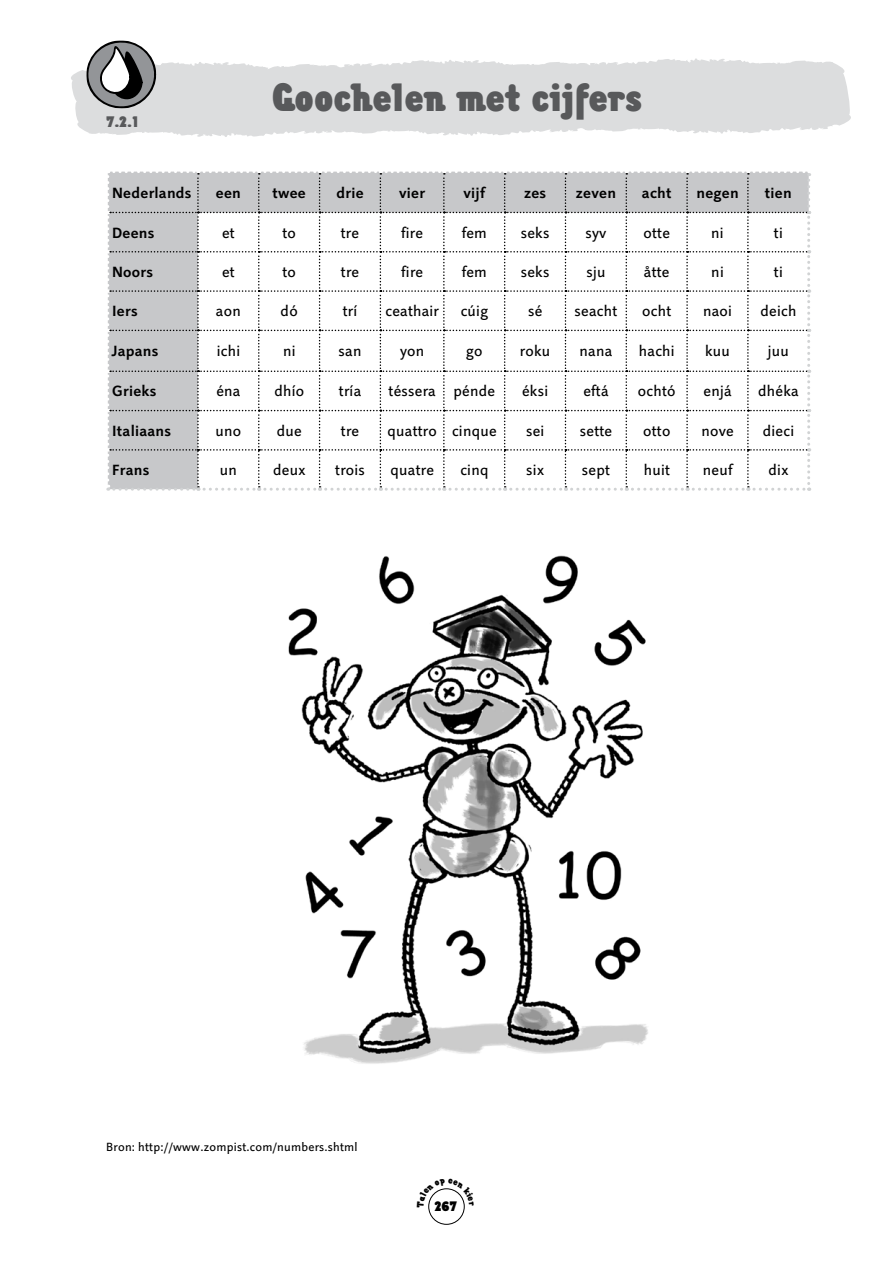
<style>
.page{position:relative;width:893px;height:1263px;background:#fff}
.page>*{position:absolute;margin:0;border:0;box-sizing:border-box;transform-origin:0 0}
.t1{font:900 condensed 37.5px "Chwast Buffalo";color:#58595b}
.t2{font:15px "Projekt LT";letter-spacing:.02em;color:#000}
.t3{font:700 15px "Projekt LT";letter-spacing:.02em;color:#000}
.t4{font:900 condensed 15px "Chwast Buffalo";color:#58595b}
.t5{font:900 condensed 13.5px "Chwast Buffalo";color:#000}
.t6{font:12px "Projekt LT";letter-spacing:.02em;color:#000}
</style>
<div class="page">
<div style="left:428px;top:1188px;width:37px;height:37px;border:1px solid #000;border-radius:50%"></div>
<svg style="left:71px;top:58px;width:779px;height:79px;background:#e0e1e2"></svg>
<svg style="left:86px;top:40px;width:70px;height:68px"></svg>
<svg style="left:106px;top:171px;width:704px;height:320px"></svg>
<img style="left:288px;top:555px;width:360px;height:509px">
<svg style="left:428px;top:1188px;width:37px;height:20px"></svg>
<p class="t4" style="left:106px;top:112px;width:34px">7.2.1</p>
<h1 class="t1" style="left:272px;top:75px;width:372px">Goochelen met cijfers</h1>
<p class="t3" style="left:112px;top:184px;width:81px">Nederlands</p>
<p class="t3" style="left:216px;top:184px;width:26px">een</p>
<p class="t3" style="left:273px;top:184px;width:35px">twee</p>
<p class="t3" style="left:336px;top:184px;width:29px">drie</p>
<p class="t3" style="left:399px;top:184px;width:27px">vier</p>
<p class="t3" style="left:463px;top:184px;width:23px">vijf</p>
<p class="t3" style="left:524px;top:184px;width:24px">zes</p>
<p class="t3" style="left:576px;top:184px;width:42px">zeven</p>
<p class="t3" style="left:642px;top:184px;width:31px">acht</p>
<p class="t3" style="left:696px;top:184px;width:44px">negen</p>
<p class="t3" style="left:765px;top:184px;width:28px">tien</p>
<p class="t3" style="left:112px;top:224px;width:44px">Deens</p>
<p class="t2" style="left:222px;top:224px;width:14px">et</p>
<p class="t2" style="left:282px;top:224px;width:15px">to</p>
<p class="t2" style="left:341px;top:224px;width:20px">tre</p>
<p class="t2" style="left:401px;top:224px;width:23px">fire</p>
<p class="t2" style="left:462px;top:224px;width:27px">fem</p>
<p class="t2" style="left:521px;top:224px;width:30px">seks</p>
<p class="t2" style="left:585px;top:224px;width:23px">syv</p>
<p class="t2" style="left:643px;top:224px;width:28px">otte</p>
<p class="t2" style="left:711px;top:224px;width:14px">ni</p>
<p class="t2" style="left:774px;top:224px;width:10px">ti</p>
<p class="t3" style="left:112px;top:263px;width:43px">Noors</p>
<p class="t2" style="left:222px;top:263px;width:14px">et</p>
<p class="t2" style="left:282px;top:263px;width:15px">to</p>
<p class="t2" style="left:341px;top:263px;width:20px">tre</p>
<p class="t2" style="left:401px;top:263px;width:23px">fire</p>
<p class="t2" style="left:462px;top:263px;width:27px">fem</p>
<p class="t2" style="left:521px;top:263px;width:30px">seks</p>
<p class="t2" style="left:586px;top:263px;width:21px">sju</p>
<p class="t2" style="left:644px;top:263px;width:27px">åtte</p>
<p class="t2" style="left:711px;top:263px;width:14px">ni</p>
<p class="t2" style="left:774px;top:263px;width:10px">ti</p>
<p class="t3" style="left:112px;top:302px;width:27px">Iers</p>
<p class="t2" style="left:216px;top:303px;width:26px">aon</p>
<p class="t2" style="left:281px;top:303px;width:19px">dò</p>
<p class="t2" style="left:343px;top:303px;width:16px">trí</p>
<p class="t2" style="left:385px;top:303px;width:55px">ceathair</p>
<p class="t2" style="left:461px;top:303px;width:29px">cúig</p>
<p class="t2" style="left:528px;top:303px;width:16px">sé</p>
<p class="t2" style="left:575px;top:303px;width:44px">seacht</p>
<p class="t2" style="left:642px;top:303px;width:30px">ocht</p>
<p class="t2" style="left:703px;top:303px;width:30px">naoi</p>
<p class="t2" style="left:760px;top:303px;width:37px">deich</p>
<p class="t3" style="left:112px;top:342px;width:48px">Japans</p>
<p class="t2" style="left:217px;top:343px;width:25px">ichi</p>
<p class="t2" style="left:283px;top:343px;width:14px">ni</p>
<p class="t2" style="left:339px;top:343px;width:24px">san</p>
<p class="t2" style="left:400px;top:343px;width:26px">yon</p>
<p class="t2" style="left:466px;top:343px;width:18px">go</p>
<p class="t2" style="left:520px;top:343px;width:32px">roku</p>
<p class="t2" style="left:580px;top:343px;width:34px">nana</p>
<p class="t2" style="left:639px;top:343px;width:37px">hachi</p>
<p class="t2" style="left:705px;top:343px;width:26px">kuu</p>
<p class="t2" style="left:768px;top:343px;width:23px">juu</p>
<p class="t3" style="left:112px;top:382px;width:46px">Grieks</p>
<p class="t2" style="left:216px;top:383px;width:26px">éna</p>
<p class="t2" style="left:274px;top:383px;width:31px">dhío</p>
<p class="t2" style="left:339px;top:383px;width:24px">tría</p>
<p class="t2" style="left:389px;top:383px;width:108px">téssera pénde</p>
<p class="t2" style="left:522px;top:383px;width:28px">éksi</p>
<p class="t2" style="left:583px;top:383px;width:27px">eftá</p>
<p class="t2" style="left:638px;top:383px;width:39px">ochtò</p>
<p class="t2" style="left:704px;top:383px;width:30px">enjá</p>
<p class="t2" style="left:758px;top:383px;width:42px">dhéka</p>
<p class="t3" style="left:112px;top:422px;width:60px">Italiaans</p>
<p class="t2" style="left:216px;top:422px;width:27px">uno</p>
<p class="t2" style="left:277px;top:422px;width:27px">due</p>
<p class="t2" style="left:341px;top:422px;width:20px">tre</p>
<p class="t2" style="left:388px;top:422px;width:111px">quattro cinque</p>
<p class="t2" style="left:526px;top:422px;width:20px">sei</p>
<p class="t2" style="left:580px;top:422px;width:34px">sette</p>
<p class="t2" style="left:643px;top:422px;width:29px">otto</p>
<p class="t2" style="left:701px;top:422px;width:34px">nove</p>
<p class="t2" style="left:763px;top:422px;width:33px">dieci</p>
<p class="t3" style="left:112px;top:461px;width:39px">Frans</p>
<p class="t2" style="left:220px;top:461px;width:19px">un</p>
<p class="t2" style="left:273px;top:461px;width:34px">deux</p>
<p class="t2" style="left:335px;top:461px;width:31px">trois</p>
<p class="t2" style="left:391px;top:461px;width:45px">quatre</p>
<p class="t2" style="left:460px;top:461px;width:30px">cinq</p>
<p class="t2" style="left:526px;top:461px;width:19px">six</p>
<p class="t2" style="left:582px;top:461px;width:30px">sept</p>
<p class="t2" style="left:644px;top:461px;width:28px">huit</p>
<p class="t2" style="left:703px;top:461px;width:31px">neuf</p>
<p class="t2" style="left:768px;top:461px;width:21px">dix</p>
<p class="t6" style="left:106px;top:1140px;width:253px">Bron: http://www.zompist.com/numbers.shtml</p>
<p class="t5" style="left:435px;top:1198px;width:24px">267</p>
</div>
